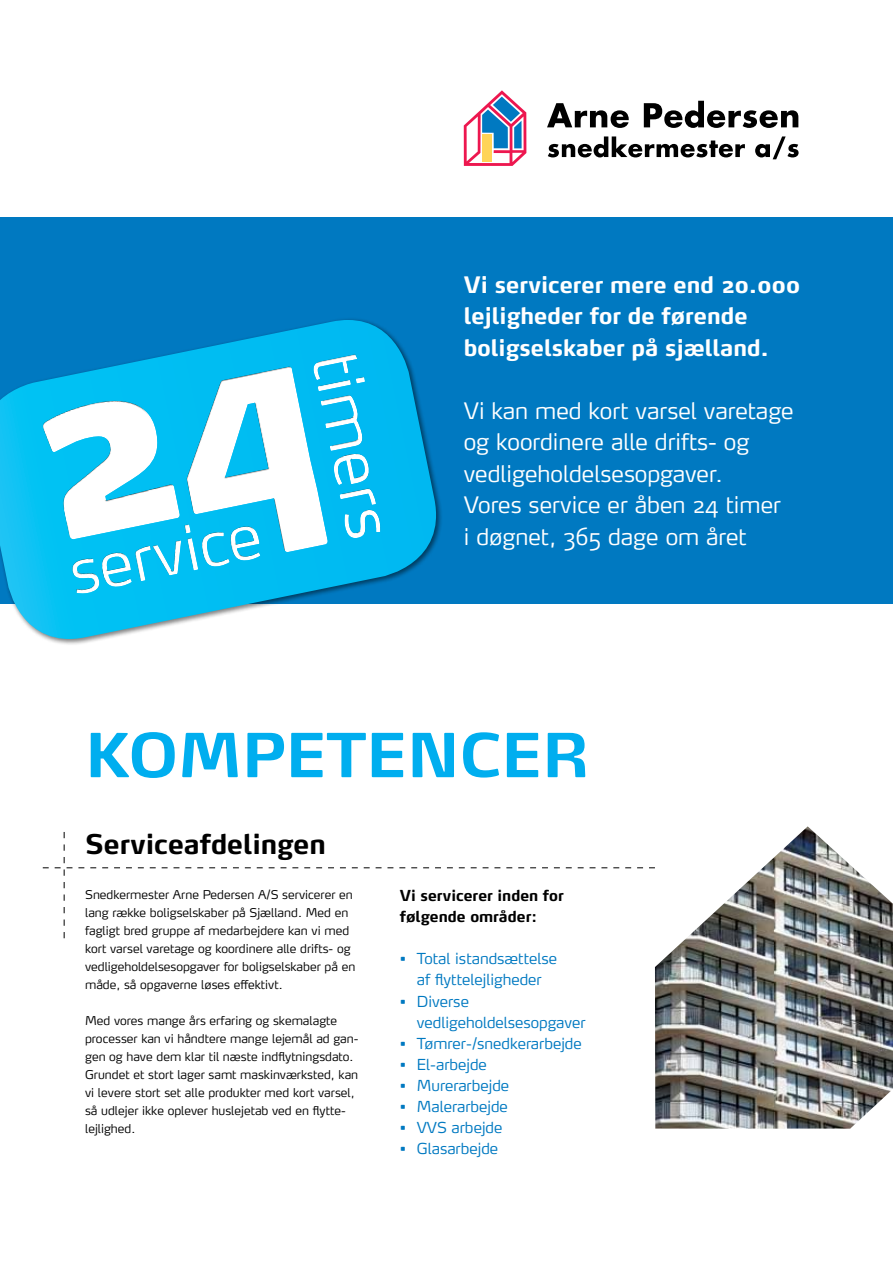
<style>
.page{position:relative;width:893px;height:1263px;background:#fff}
.page>*{position:absolute;margin:0;border:0;box-sizing:border-box;transform-origin:0 0}
.t1{font:700 60px "Max";color:#00aeef}
.t2{font:700 27px "Max";color:#000}
.t3{font:300 22.5px/31.5px "Max";color:#fff}
.t4{font:700 22.5px/31.5px "Max";color:#fff}
.t5{font:300 15px/21px "Max";color:#0079c1;text-align:center}
.t6{font:700 15px/21px "Max";color:#000}
.t7{font:300 12px/18px "Max";color:#000}
</style>
<div class="page">
<div style="left:0;top:217px;width:893px;height:387px;background:#0079c1"></div>
<svg style="left:0;top:320px;width:442px;height:325px"></svg>
<svg style="left:39px;top:362px;width:290px;height:232px;background:#62d5f5"></svg>
<svg style="left:311px;top:353px;width:85px;height:188px;background:#2ac4f3"></svg>
<svg style="left:43px;top:832px;width:612px;height:106px"></svg>
<img style="left:655px;top:826px;width:238px;height:302px">
<svg style="left:464px;top:90px;width:62px;height:76px"></svg>
<svg style="left:547px;top:103px;width:82px;height:25px"></svg>
<svg style="left:644px;top:101px;width:154px;height:27px"></svg>
<svg style="left:548px;top:136px;width:197px;height:21px"></svg>
<svg style="left:755px;top:136px;width:44px;height:23px"></svg>
<h3 class="t4" style="left:464px;top:268px;width:338px">Vi servicerer mere end 20.000 lejligheder for de førende boligselskaber på sjælland.</h3>
<h3 class="t3" style="left:464px;top:394px;width:331px">Vi kan med kort varsel varetage og koordinere alle drifts- og vedligeholdelsesopgaver.<br>Vores service er åben 24 timer<br>i døgnet, 365 dage om året</h3>
<h1 class="t1" style="left:85px;top:717px;width:506px">KOMPETENCER</h1>
<h2 class="t2" style="left:85px;top:827px;width:242px">Serviceafdelingen</h2>
<p class="t7" style="left:85px;top:885px;width:272px">Snedkermester Arne Pedersen A/S servicerer en lang række boligselskaber på Sjælland. Med en fagligt bred gruppe af medarbejdere kan vi med kort varsel varetage og koordinere alle drifts- og vedligeholdelsesopgaver for boligselskaber på en måde, så opgaverne løses effektivt.</p>
<p class="t7" style="left:85px;top:1011px;width:275px">Med vores mange års erfaring og skemalagte processer kan vi håndtere mange lejemål ad gan&shy;gen og have dem klar til næste indflytningsdato.<br>Grundet et stort lager samt maskinværksted, kan vi levere stort set alle produkter med kort varsel, så udlejer ikke oplever huslejetab ved en flytte&shy;lejlighed.</p>
<p class="t6" style="left:400px;top:885px;width:165px">Vi servicerer inden for følgende områder:</p>
<p class="t5" style="left:400px;top:948px;width:159px">• Total istandsættelse af flyttelejligheder</p>
<p class="t5" style="left:417px;top:990px;width:170px;text-align:left;text-indent:-17px">• Diverse vedligeholdelsesopgaver</p>
<p class="t5" style="left:400px;top:1032px;width:183px">• Tømrer-/snedkerarbejde</p>
<p class="t5" style="left:400px;top:1053px;width:89px">• El-arbejde</p>
<p class="t5" style="left:400px;top:1074px;width:111px">• Murerarbejde</p>
<p class="t5" style="left:400px;top:1095px;width:110px">• Malerarbejde</p>
<p class="t5" style="left:400px;top:1116px;width:104px">• VVS arbejde</p>
<p class="t5" style="left:400px;top:1137px;width:100px">• Glasarbejde</p>
</div>
